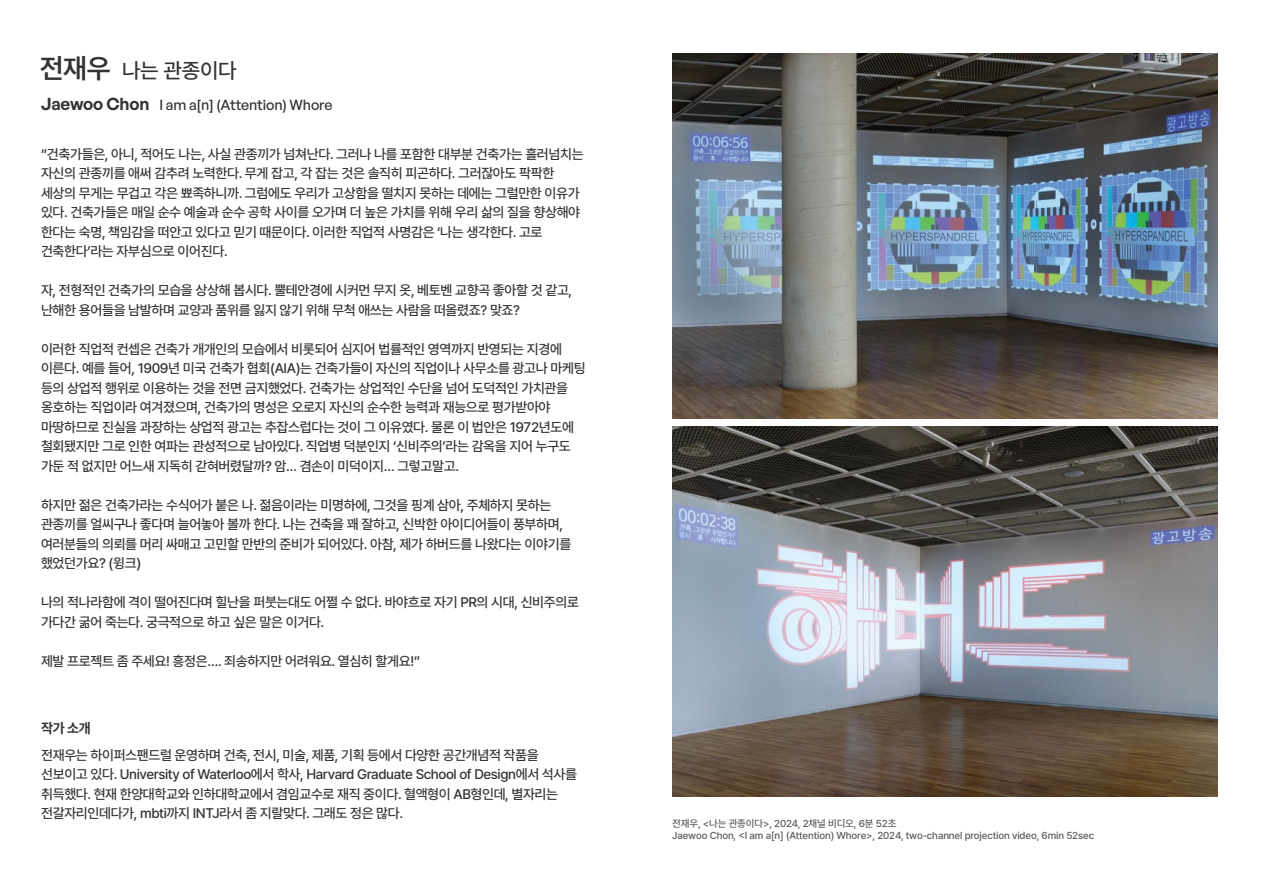
<style>
.page{position:relative;width:1263px;height:893px;background:#fff}
.page>*{position:absolute;margin:0;border:0;box-sizing:border-box;transform-origin:0 0}
.t1{font:500 21.3px "Pretendard";letter-spacing:-.01em;color:#333}
.t2{font:500 14.25px "General Sans";letter-spacing:-.01em;color:#333}
.t3{font:500 13.8px/19.5px "Pretendard";letter-spacing:-.025em;color:#333}
.t4{font:700 13.8px "Pretendard";color:#333}
.t5{font:500 10.05px/12px "Pretendard";letter-spacing:-.01em;color:#58595b}
.s1{font-weight:600;font-size:27.6px}
.s2{font-weight:600;font-size:16.95px}
</style>
<div class="page">
<img style="left:672px;top:53px;width:546px;height:365px">
<img style="left:672px;top:427px;width:546px;height:370px">
<h1 class="t1" style="left:40px;top:55px;width:199px"><span class="s1">전재우</span> 나는 관종이다</h1>
<p class="t2" style="left:41px;top:96px;width:293px"><span class="s2">Jaewoo Chon</span> I am a[n] (Attention) Whore</p>
<p class="t3" style="left:41px;top:143px;width:544px">“건축가들은, 아니, 적어도 나는, 사실 관종끼가 넘쳐난다. 그러나 나를 포함한 대부분 건축가는 흘러넘치는 자신의 관종끼를 애써 감추려 노력한다. 무게 잡고, 각 잡는 것은 솔직히 피곤하다. 그러잖아도 팍팍한 세상의 무게는 무겁고 각은 뾰족하니까. 그럼에도 우리가 고상함을 떨치지 못하는 데에는 그럴만한 이유가 있다. 건축가들은 매일 순수 예술과 순수 공학 사이를 오가며 더 높은 가치를 위해 우리 삶의 질을 향상해야 한다는 숙명, 책임감을 떠안고 있다고 믿기 때문이다. 이러한 직업적 사명감은 ‘나는 생각한다. 고로 건축한다’라는 자부심으로 이어진다.</p>
<p class="t3" style="left:41px;top:280px;width:533px">자, 전형적인 건축가의 모습을 상상해 봅시다. 뿔테안경에 시커먼 무지 옷, 베토벤 교향곡 좋아할 것 같고, 난해한 용어들을 남발하며 교양과 품위를 잃지 않기 위해 무척 애쓰는 사람을 떠올렸죠? 맞죠?</p>
<p class="t3" style="left:41px;top:338px;width:546px">이러한 직업적 컨셉은 건축가 개개인의 모습에서 비롯되어 심지어 법률적인 영역까지 반영되는 지경에 이른다. 예를 들어, 1909년 미국 건축가 협회(AIA)는 건축가들이 자신의 직업이나 사무소를 광고나 마케팅 등의 상업적 행위로 이용하는 것을 전면 금지했었다. 건축가는 상업적인 수단을 넘어 도덕적인 가치관을 옹호하는 직업이라 여겨졌으며, 건축가의 명성은 오로지 자신의 순수한 능력과 재능으로 평가받아야 마땅하므로 진실을 과장하는 상업적 광고는 추잡스럽다는 것이 그 이유였다. 물론 이 법안은 1972년도에 철회됐지만 그로 인한 여파는 관성적으로 남아있다. 직업병 덕분인지 ‘신비주의’라는 감옥을 지어 누구도 가둔 적 없지만 어느새 지독히 갇혀버렸달까? 암… 겸손이 미덕이지… 그렇고말고.</p>
<p class="t3" style="left:41px;top:494px;width:532px">하지만 젊은 건축가라는 수식어가 붙은 나. 젊음이라는 미명하에, 그것을 핑계 삼아, 주체하지 못하는 관종끼를 얼씨구나 좋다며 늘어놓아 볼까 한다. 나는 건축을 꽤 잘하고, 신박한 아이디어들이 풍부하며, 여러분들의 의뢰를 머리 싸매고 고민할 만반의 준비가 되어있다. 아참, 제가 하버드를 나왔다는 이야기를 했었던가요? (윙크)</p>
<p class="t3" style="left:41px;top:592px;width:539px">나의 적나라함에 격이 떨어진다며 힐난을 퍼붓는대도 어쩔 수 없다. 바야흐로 자기 PR의 시대, 신비주의로 가다간 굶어 죽는다. 궁극적으로 하고 싶은 말은 이거다.</p>
<p class="t3" style="left:41px;top:650px;width:381px">제발 프로젝트 좀 주세요! 흥정은…. 죄송하지만 어려워요. 열심히 할게요!”</p>
<p class="t4" style="left:41px;top:718px;width:51px">작가 소개</p>
<p class="t3" style="left:41px;top:745px;width:537px">전재우는 하이퍼스팬드럴 운영하며 건축, 전시, 미술, 제품, 기획 등에서 다양한 공간개념적 작품을 선보이고 있다. University of Waterloo에서 학사, Harvard Graduate School of Design에서 석사를 취득했다. 현재 한양대학교와 인하대학교에서 겸임교수로 재직 중이다. 혈액형이 AB형인데, 별자리는 전갈자리인데다가, mbti까지 INTJ라서 좀 지랄맞다. 그래도 정은 많다.</p>
<p class="t5" style="left:672px;top:817px;width:423px">전재우, &lt;나는 관종이다&gt;, 2024, 2채널 비디오, 6분 52초<br>Jaewoo Chon, &lt;I am a[n] (Attention) Whore&gt;, 2024, two-channel projection video, 6min 52sec</p>
</div>
